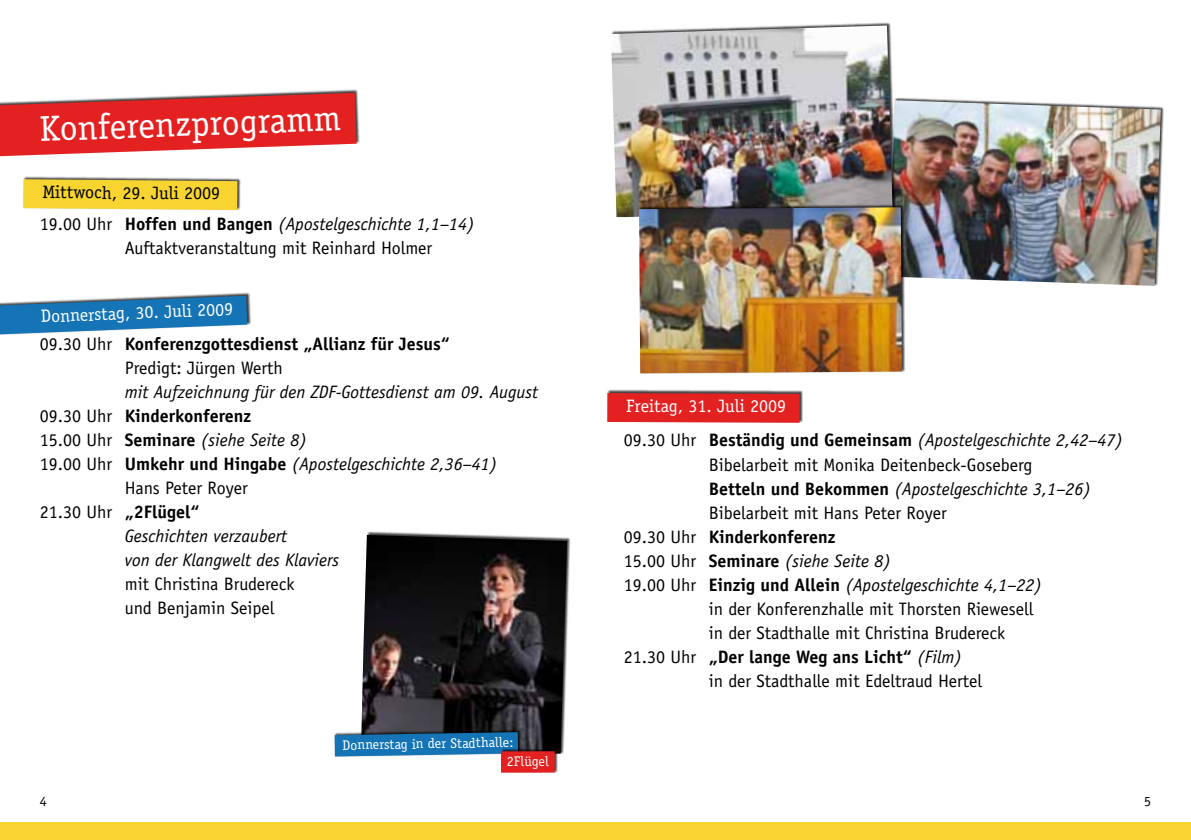
<style>
.page{position:relative;width:1191px;height:840px;background:#fff}
.page>*{position:absolute;margin:0;border:0;box-sizing:border-box;transform-origin:0 0}
.t1{font:36px "Officina Serif Std";color:#fff}
.t2{font:italic 18px "Officina Sans Std";color:#000}
.t3{font:18px/24px "Officina Sans Std";color:#000}
.t4{font:700 18px/24px "Officina Sans Std";color:#000}
.t5{font:18px "Officina Serif Std";letter-spacing:-.005em;color:#fff}
.t6{font:18px "Officina Serif Std";letter-spacing:-.01em;color:#000}
.t7{font:14px "Officina Serif Std";letter-spacing:-.005em;color:#fff}
.t8{font:14px "Officina Sans Std";color:#000}
.s1{font-weight:700}
.s2{font-style:italic}
.s3{font-weight:400}
.s4{font-style:normal}
.s5{font-weight:700;font-style:normal}
.s6{font-weight:400;font-style:italic}
</style>
<div class="page">
<div style="left:0;top:89px;width:360px;height:69px;background:#000;opacity:.75"></div>
<svg style="left:0;top:93px;width:356px;height:63px;background:#e24545"></svg>
<div style="left:23px;top:176px;width:218px;height:34px;background:#000;opacity:.75"></div>
<svg style="left:23px;top:179px;width:214px;height:31px;background:#f1d038"></svg>
<div style="left:0;top:292px;width:251px;height:42px;background:#000;opacity:.75"></div>
<svg style="left:0;top:295px;width:247px;height:39px"></svg>
<div style="left:607px;top:389px;width:196px;height:34px;background:#000;opacity:.75"></div>
<div style="left:607px;top:393px;width:192px;height:29px;background:#e32121"></div>
<div style="left:361px;top:531px;width:209px;height:222px;background:#000;opacity:.75"></div>
<img style="left:361px;top:534px;width:206px;height:219px">
<div style="left:888px;top:97px;width:276px;height:189px;background:#000;opacity:.75"></div>
<img style="left:896px;top:100px;width:264px;height:186px">
<div style="left:610px;top:22px;width:286px;height:195px;background:#000;opacity:.75"></div>
<img style="left:611px;top:25px;width:281px;height:192px">
<div style="left:0;top:822px;width:1191px;height:17px;background:#f7d430"></div>
<div style="left:334px;top:728px;width:187px;height:28px;background:#000;opacity:.75"></div>
<svg style="left:334px;top:731px;width:184px;height:25px;background:#2172ab"></svg>
<div style="left:500px;top:747px;width:58px;height:25px;background:#000;opacity:.75"></div>
<div style="left:501px;top:750px;width:53px;height:22px;background:#e32121"></div>
<div style="left:639px;top:204px;width:266px;height:169px;background:#000;opacity:.75"></div>
<img style="left:639px;top:207px;width:263px;height:166px">
<h1 class="t1" style="left:39px;top:108px;width:303px;rotate:-2deg">Konferenzprogramm</h1>
<p class="t6" style="left:42px;top:182px;width:179px">Mittwoch, 29. Juli 2009</p>
<p class="t3" style="left:125px;top:212px;width:351px;text-indent:-85px">19.00 Uhr <span class="s1">Hoffen und Bangen</span> <span class="s2">(Apostelgeschichte 1,1–14)<br></span>Auftaktveranstaltung mit Reinhard Holmer</p>
<p class="t5" style="left:41px;top:305px;width:194px;rotate:-2deg">Donnerstag, 30. Juli 2009</p>
<p class="t4" style="left:125px;top:331px;width:326px;text-indent:-85px"><span class="s3">09.30 Uhr</span> Konferenzgottesdienst „Allianz für Jesus“<br><span class="s3">Predigt: Jürgen Werth</span></p>
<p class="t2" style="left:125px;top:381px;width:415px">mit Aufzeichnung für den ZDF-Gottesdienst am 09. August</p>
<p class="t4" style="left:40px;top:403px;width:213px"><span class="s3">09.30 Uhr</span> Kinderkonferenz</p>
<p class="t2" style="left:40px;top:429px;width:269px"><span class="s4">15.00 Uhr</span> <span class="s5">Seminare</span> (siehe Seite 8)</p>
<p class="t2" style="left:40px;top:453px;width:459px"><span class="s4">19.00 Uhr</span> <span class="s5">Umkehr und Hingabe</span> (Apostelgeschichte 2,36–41)</p>
<p class="t3" style="left:125px;top:476px;width:125px">Hans Peter Royer</p>
<p class="t4" style="left:40px;top:499px;width:161px"><span class="s3">21.30 Uhr</span> „2Flügel“</p>
<p class="t2" style="left:125px;top:525px;width:164px">Geschichten verzaubert</p>
<p class="t2" style="left:125px;top:549px;width:216px">von der Klangwelt des Klaviers</p>
<p class="t3" style="left:125px;top:572px;width:171px">mit Christina Brudereck und Benjamin Seipel</p>
<p class="t7" style="left:342px;top:736px;width:172px;rotate:-1deg">Donnerstag in der Stadthalle:</p>
<p class="t7" style="left:507px;top:752px;width:44px">2Flügel</p>
<p class="t5" style="left:626px;top:395px;width:161px">Freitag, 31. Juli 2009</p>
<p class="t2" style="left:624px;top:429px;width:501px"><span class="s4">09.30 Uhr</span> <span class="s5">Beständig und Gemeinsam</span> (Apostelgeschichte 2,42–47)</p>
<p class="t3" style="left:709px;top:452px;width:325px">Bibelarbeit mit Monika Deitenbeck-Goseberg</p>
<p class="t2" style="left:709px;top:477px;width:384px"><span class="s5">Betteln und Bekommen</span> (Apostelgeschichte 3,1–26)</p>
<p class="t3" style="left:709px;top:500px;width:239px">Bibelarbeit mit Hans Peter Royer</p>
<p class="t4" style="left:624px;top:524px;width:213px"><span class="s3">09.30 Uhr</span> Kinderkonferenz</p>
<p class="t2" style="left:624px;top:549px;width:269px"><span class="s4">15.00 Uhr</span> <span class="s5">Seminare</span> (siehe Seite 8)</p>
<p class="t2" style="left:624px;top:573px;width:420px"><span class="s4">19.00 Uhr</span> <span class="s5">Einzig und Allein</span> (Apostelgeschichte 4,1–22)</p>
<p class="t3" style="left:709px;top:596px;width:326px">in der Konferenzhalle mit Thorsten Riewesell</p>
<p class="t3" style="left:709px;top:620px;width:298px">in der Stadthalle mit Christina Brudereck</p>
<p class="t4" style="left:624px;top:644px;width:340px"><span class="s3">21.30 Uhr</span> „Der lange Weg ans Licht“ <span class="s6">(Film)</span></p>
<p class="t3" style="left:709px;top:668px;width:275px">in der Stadthalle mit Edeltraud Hertel</p>
<p class="t8" style="left:40px;top:792px;width:8px">4</p>
<p class="t8" style="left:1144px;top:792px;width:8px">5</p>
</div>
